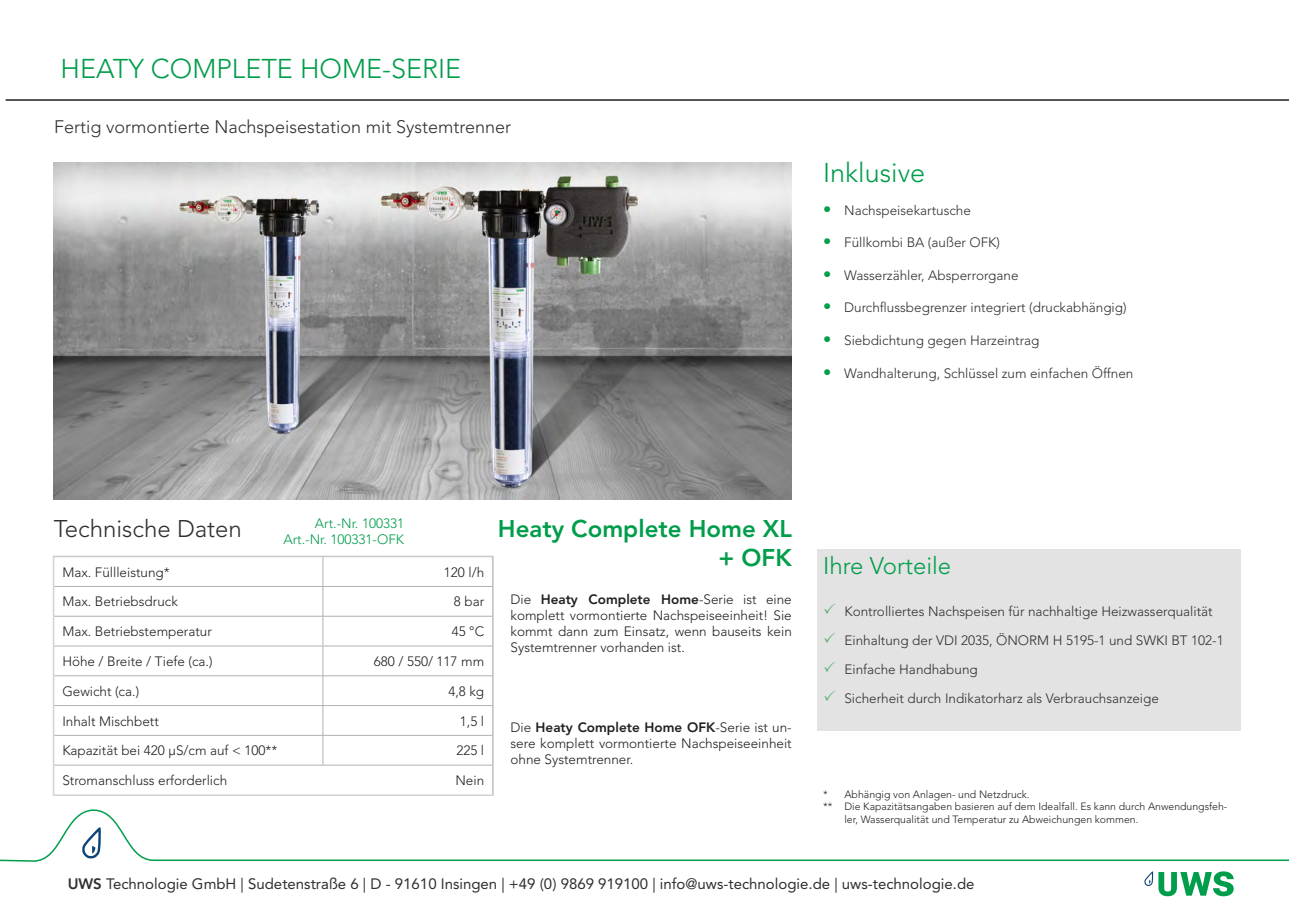
<style>
.page{position:relative;width:1289px;height:919px;background:#fff}
.page>*{position:absolute;margin:0;border:0;box-sizing:border-box;transform-origin:0 0}
.t1{font:300 27px "Avenir LT Std";color:#009d4a}
.t2{font:800 24px/28.8px "Avenir LT Pro";color:#009d4a;text-align:right}
.t3{font:300 24px "Avenir LT Std";color:#312f30}
.t4{font:300 24px "Avenir LT Std";color:#009d4a}
.t5{font:300 18px "Avenir LT Std";color:#312f30}
.t6{font:15px "Avenir LT Std";color:#312f30}
.t7{font:300 13.5px/16.2px "Avenir LT Std";color:#231f20;text-align:justify}
.t8{font:300 13.5px "Avenir LT Std";color:#312f30}
.t9{font:300 13.5px/16.2px "Avenir LT Std";color:#009d4a;text-align:right}
.t10{font:300 10.5px/12.6px "Avenir LT Std";color:#231f20}
.s1{font-family:"Avenir LT Pro";font-weight:800;font-size:16.5px;color:#009d4a}
.s2{font-family:"Avenir LT Pro";font-weight:800}
.s3{color:#63b276}
</style>
<div class="page">
<div style="left:817px;top:549px;width:424px;height:182px;background:#e3e3e4"></div>
<img style="left:53px;top:163px;width:738px;height:336px">
<hr style="left:54px;top:586px;width:269px;height:1px;background:#adb1b4">
<hr style="left:323px;top:586px;width:170px;height:1px;background:#adb1b4">
<hr style="left:54px;top:615px;width:269px;height:1px;background:#adb1b4">
<hr style="left:323px;top:615px;width:170px;height:1px;background:#adb1b4">
<hr style="left:54px;top:645px;width:269px;height:1px;background:#adb1b4">
<hr style="left:323px;top:645px;width:170px;height:1px;background:#adb1b4">
<hr style="left:54px;top:675px;width:269px;height:1px;background:#adb1b4">
<hr style="left:323px;top:675px;width:170px;height:1px;background:#adb1b4">
<hr style="left:54px;top:705px;width:269px;height:1px;background:#adb1b4">
<hr style="left:323px;top:705px;width:170px;height:1px;background:#adb1b4">
<hr style="left:54px;top:735px;width:269px;height:1px;background:#adb1b4">
<hr style="left:323px;top:735px;width:170px;height:1px;background:#adb1b4">
<svg style="left:322px;top:558px;width:1px;height:208px"></svg>
<hr style="left:54px;top:764px;width:269px;height:1px;background:#adb1b4">
<hr style="left:323px;top:764px;width:170px;height:1px;background:#adb1b4">
<div style="left:53px;top:556px;width:440px;height:239px;border:1px solid #d2d2d3"></div>
<hr style="left:6px;top:99px;width:1282px;height:2px;background:#231f20">
<svg style="left:1144px;top:871px;width:89px;height:25px"></svg>
<svg style="left:0;top:809px;width:1288px;height:52px"></svg>
<svg style="left:82px;top:827px;width:19px;height:31px"></svg>
<p class="t1" style="left:61px;top:52px;width:402px">HEATY COMPLETE HOME-SERIE</p>
<p class="t5" style="left:54px;top:116px;width:458px">Fertig vormontierte Nachspeisestation mit Systemtrenner</p>
<p class="t1" style="left:823px;top:157px;width:104px">Inklusive</p>
<p class="t8" style="left:823px;top:202px;width:149px"><span class="s1">•</span> Nachspeisekartusche</p>
<p class="t8" style="left:823px;top:235px;width:178px"><span class="s1">•</span> Füllkombi BA (außer OFK)</p>
<p class="t8" style="left:823px;top:267px;width:197px"><span class="s1">•</span> Wasserzähler, Absperrorgane</p>
<p class="t8" style="left:823px;top:300px;width:305px"><span class="s1">•</span> Durchflussbegrenzer integriert (druckabhängig)</p>
<p class="t8" style="left:823px;top:332px;width:218px"><span class="s1">•</span> Siebdichtung gegen Harzeintrag</p>
<p class="t8" style="left:823px;top:365px;width:312px"><span class="s1">•</span> Wandhalterung, Schlüssel zum einfachen Öffnen</p>
<p class="t9" style="left:283px;top:515px;width:122px">Art.-Nr. 100331<br>Art.-Nr. 100331-OFK</p>
<p class="t3" style="left:54px;top:515px;width:190px">Technische Daten</p>
<p class="t7" style="left:62px;top:564px;width:109px">Max. Füllleistung*</p>
<p class="t7" style="left:444px;top:564px;width:42px">120 l/h</p>
<p class="t7" style="left:62px;top:593px;width:117px">Max. Betriebsdruck</p>
<p class="t7" style="left:454px;top:593px;width:32px">8 bar</p>
<p class="t7" style="left:62px;top:623px;width:151px">Max. Betriebstemperatur</p>
<p class="t7" style="left:452px;top:623px;width:34px">45 °C</p>
<p class="t7" style="left:62px;top:653px;width:152px">Höhe / Breite / Tiefe (ca.)</p>
<p class="t7" style="left:374px;top:653px;width:112px">680 / 550/ 117 mm</p>
<p class="t7" style="left:62px;top:683px;width:78px">Gewicht (ca.)</p>
<p class="t7" style="left:448px;top:683px;width:37px">4,8 kg</p>
<p class="t7" style="left:62px;top:712px;width:98px">Inhalt Mischbett</p>
<p class="t7" style="left:460px;top:712px;width:26px">1,5 l</p>
<p class="t7" style="left:62px;top:742px;width:217px">Kapazität bei 420 µS/cm auf &lt; 100**</p>
<p class="t7" style="left:456px;top:742px;width:29px">225 l</p>
<p class="t7" style="left:62px;top:772px;width:166px">Stromanschluss erforderlich</p>
<p class="t7" style="left:455px;top:772px;width:30px">Nein</p>
<p class="t2" style="left:498px;top:514px;width:295px">Heaty Complete Home XL + OFK</p>
<p class="t7" style="left:510px;top:591px;width:283px">Die <span class="s2">Heaty Complete Home</span>-Serie ist eine komplett vormontierte Nachspeiseeinheit! Sie kommt dann zum Einsatz, wenn bauseits kein Systemtrenner vorhanden ist.</p>
<p class="t7" style="left:510px;top:718px;width:283px">Die <span class="s2">Heaty Complete Home OFK</span>-Serie ist un&shy;sere komplett vormontierte Nachspeiseeinheit ohne Systemtrenner.</p>
<p class="t4" style="left:823px;top:552px;width:130px">Ihre Vorteile</p>
<p class="t8" style="left:823px;top:603px;width:391px"><span class="s3">✓</span> Kontrolliertes Nachspeisen für nachhaltige Heizwasserqualität</p>
<p class="t8" style="left:823px;top:632px;width:402px"><span class="s3">✓</span> Einhaltung der VDI 2035, ÖNORM H 5195-1 und SWKI BT 102-1</p>
<p class="t8" style="left:823px;top:661px;width:156px"><span class="s3">✓</span> Einfache Handhabung</p>
<p class="t8" style="left:823px;top:690px;width:337px"><span class="s3">✓</span> Sicherheit durch Indikatorharz als Verbrauchsanzeige</p>
<p class="t10" style="left:823px;top:787px;width:208px">* Abhängig von Anlagen- und Netzdruck.</p>
<p class="t10" style="left:844px;top:800px;width:384px;text-indent:-21px">** Die Kapazitätsangaben basieren auf dem Idealfall. Es kann durch Anwendungsfeh&shy;ler, Wasserqualität und Temperatur zu Abweichungen kommen.</p>
<p class="t6" style="left:68px;top:875px;width:908px"><span class="s2">UWS</span> Technologie GmbH | Sudetenstraße 6 | D - 91610 Insingen | +49 (0) 9869 919100 | info@uws-technologie.de | uws-technologie.de</p>
</div>
